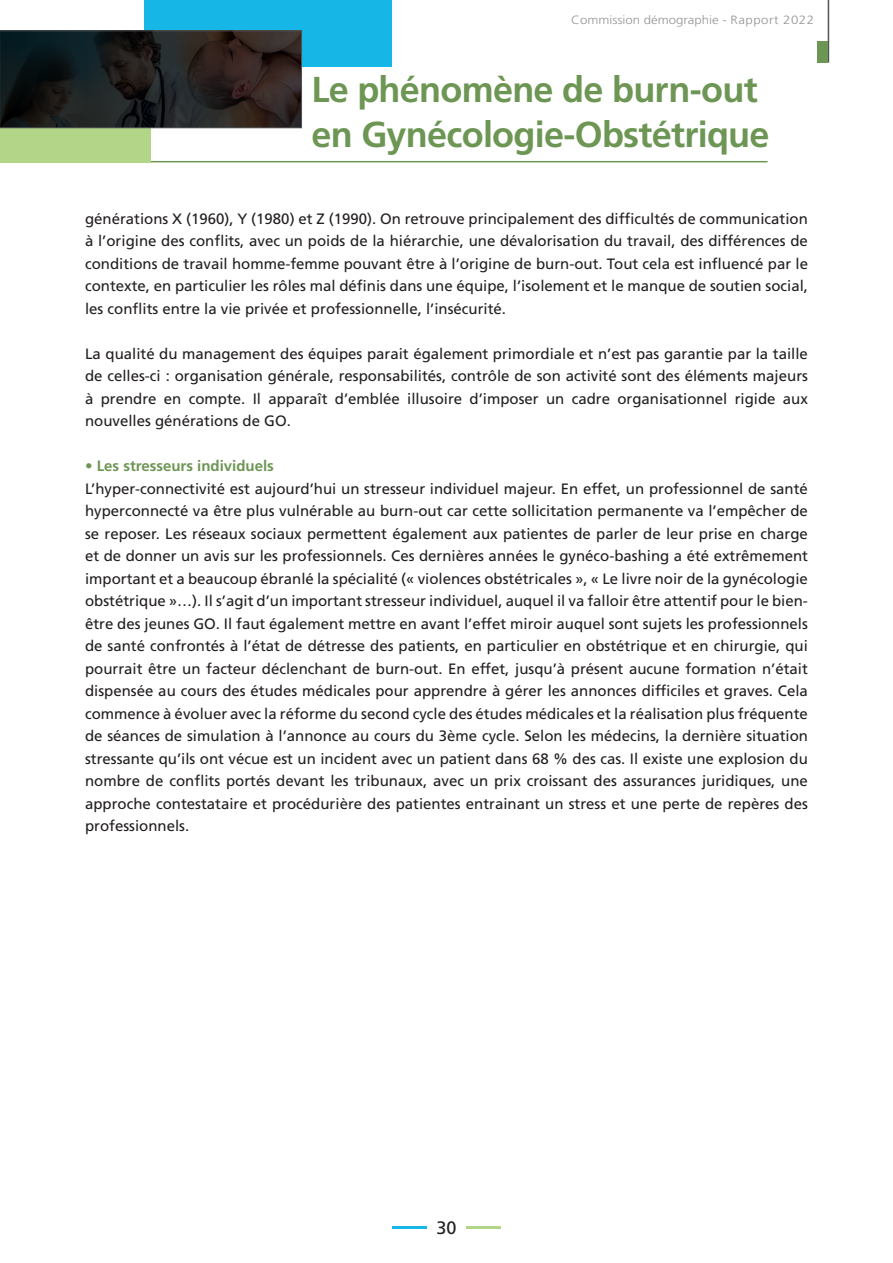
<style>
.page{position:relative;width:893px;height:1263px;background:#fff}
.page>*{position:absolute;margin:0;border:0;box-sizing:border-box;transform-origin:0 0}
.t1{font:700 36px/45px "Frutiger LT Std";letter-spacing:-.02em;color:#6d9654}
.t2{font:18px "Frutiger LT Std";color:#231f20}
.t3{font:15px/22.5px "Frutiger LT Std";color:#231f20;text-align:justify}
.t4{font:700 15px "Frutiger LT Std";color:#6d9654}
.t5{font:300 12px "Frutiger LT Std";color:#939598;scale:1.1 1}
</style>
<div class="page">
<hr style="left:140px;top:161px;width:627px;height:1px;background:#6d9654">
<div style="left:0;top:128px;width:151px;height:34px;background:#b3d588"></div>
<hr style="left:828px;top:0;width:1px;height:63px;background:#525557">
<div style="left:817px;top:41px;width:11px;height:22px;background:#6d9654"></div>
<hr style="left:393px;top:1226px;width:34px;height:2px;background:#16b7e6">
<hr style="left:467px;top:1226px;width:34px;height:2px;background:#b3d588">
<div style="left:144px;top:0;width:248px;height:67px;background:#16b7e6"></div>
<img style="left:2px;top:33px;width:298px;height:93px">
<div style="left:0;top:31px;width:302px;height:97px;border:1px solid #525557"></div>
<p class="t5" style="left:571px;top:13px;width:222px">Commission démographie - Rapport 2022</p>
<h1 class="t1" style="left:311px;top:67px;width:460px">Le phénomène de burn-out en Gynécologie-Obstétrique</h1>
<p class="t3" style="left:85px;top:207px;width:724px">générations X (1960), Y (1980) et Z (1990). On retrouve principalement des difficultés de communication à l’origine des conflits, avec un poids de la hiérarchie, une dévalorisation du travail, des différences de conditions de travail homme-femme pouvant être à l’origine de burn-out. Tout cela est influencé par le contexte, en particulier les rôles mal définis dans une équipe, l’isolement et le manque de soutien social, les conflits entre la vie privée et professionnelle, l’insécurité.</p>
<p class="t3" style="left:85px;top:342px;width:724px">La qualité du management des équipes parait également primordiale et n’est pas garantie par la taille de celles-ci : organisation générale, responsabilités, contrôle de son activité sont des éléments majeurs à prendre en compte. Il apparaît d’emblée illusoire d’imposer un cadre organisationnel rigide aux nouvelles générations de GO.</p>
<p class="t4" style="left:85px;top:457px;width:190px">• Les stresseurs individuels</p>
<p class="t3" style="left:85px;top:477px;width:724px">L’hyper-connectivité est aujourd’hui un stresseur individuel majeur. En effet, un professionnel de santé hyperconnecté va être plus vulnérable au burn-out car cette sollicitation permanente va l’empêcher de se reposer. Les réseaux sociaux permettent également aux patientes de parler de leur prise en charge et de donner un avis sur les professionnels. Ces dernières années le gynéco-bashing a été extrêmement important et a beaucoup ébranlé la spécialité (« violences obstétricales », « Le livre noir de la gynécologie obstétrique »…). Il s’agit d’un important stresseur individuel, auquel il va falloir être attentif pour le bien&shy;être des jeunes GO. Il faut également mettre en avant l’effet miroir auquel sont sujets les professionnels de santé confrontés à l’état de détresse des patients, en particulier en obstétrique et en chirurgie, qui pourrait être un facteur déclenchant de burn-out. En effet, jusqu’à présent aucune formation n’était dispensée au cours des études médicales pour apprendre à gérer les annonces difficiles et graves. Cela commence à évoluer avec la réforme du second cycle des études médicales et la réalisation plus fréquente de séances de simulation à l’annonce au cours du 3ème cycle. Selon les médecins, la dernière situation stressante qu’ils ont vécue est un incident avec un patient dans 68 % des cas. Il existe une explosion du nombre de conflits portés devant les tribunaux, avec un prix croissant des assurances juridiques, une approche contestataire et procédurière des patientes entrainant un stress et une perte de repères des professionnels.</p>
<p class="t2" style="left:436px;top:1217px;width:22px">30</p>
</div>
